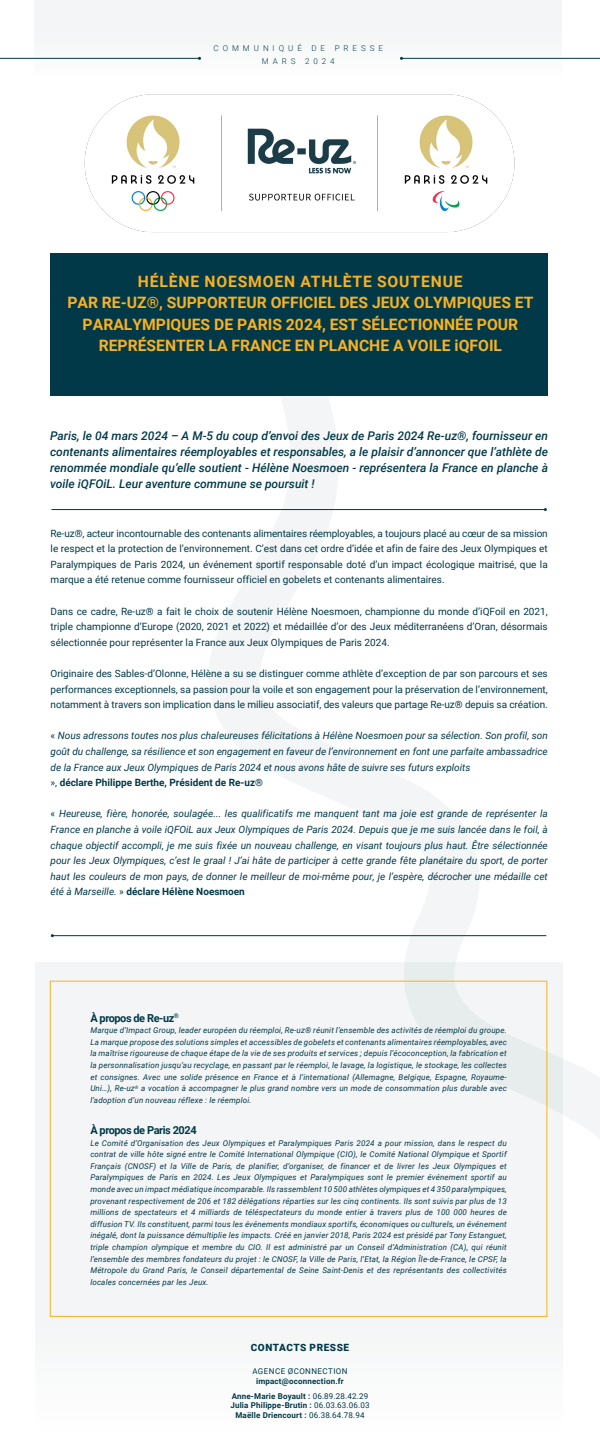
<style>
.page{position:relative;width:600px;height:1454px;background:#fff}
.page>*{position:absolute;margin:0;border:0;box-sizing:border-box;transform-origin:0 0}
.t1{font:700 15.7px/21.6px "Roboto";color:#f9b122;text-align:center}
.t2{font:italic 500 12px/16px "Roboto";color:#013948;text-align:justify}
.t3{font:700 11px "Roboto";letter-spacing:-.04em;color:#013948}
.t4{font:10px/15.6px "Roboto";color:#013948;text-align:justify}
.t5{font:italic 10px/15.6px "Roboto";color:#013948}
.t6{font:900 10px "Roboto";letter-spacing:.055em;color:#013948}
.t7{font:italic 8px/11.6px "Roboto";letter-spacing:.02em;color:#013948;text-align:justify}
.t8{font:700 8px/15.2px "Roboto";letter-spacing:.02em;color:#013948;text-align:center}
.t9{font:300 8px/13.6px "Roboto";letter-spacing:.495em;color:#013948;text-align:center}
.t10{font:8px "Roboto";letter-spacing:.055em;color:#013948}
.s1{font-style:normal}
.s2{font-weight:700;font-style:normal}
.s3{font-weight:400}
</style>
<div class="page">
<div style="left:34px;top:0;width:528px;height:124px;background:#f7f8f9"></div>
<svg style="left:206px;top:396px;width:394px;height:743px"></svg>
<hr style="left:0;top:58px;width:200px;height:1px;background:#013948">
<hr style="left:402px;top:58px;width:198px;height:1px;background:#013948">
<div style="left:50px;top:253px;width:498px;height:143px;background:#013948"></div>
<hr style="left:51px;top:509px;width:494px;height:1px;background:#013948">
<hr style="left:52px;top:935px;width:494px;height:1px;background:#013948">
<div style="left:35px;top:962px;width:528px;height:492px;background:#f3f5f6"></div>
<img style="left:84px;top:94px;width:431px;height:139px">
<p class="t9" style="left:214px;top:41px;width:171px">COMMUNIQUÉ DE PRESSE<br>MARS 2024</p>
<h1 class="t1" style="left:67px;top:270px;width:468px">HÉLÈNE NOESMOEN ATHLÈTE SOUTENUE<br>PAR RE-UZ®, SUPPORTEUR OFFICIEL DES JEUX OLYMPIQUES ET PARALYMPIQUES DE PARIS 2024, EST SÉLECTIONNÉE POUR REPRÉSENTER LA FRANCE EN PLANCHE A VOILE iQFOIL</h1>
<p class="t2" style="left:50px;top:428px;width:499px">Paris, le 04 mars 2024 – A M-5 du coup d’envoi des Jeux de Paris 2024 Re-uz®, fournisseur en contenants alimentaires réemployables et responsables, a le plaisir d’annoncer que l’athlète de renommée mondiale qu’elle soutient - Hélène Noesmoen - représentera la France en planche à voile iQFOiL. Leur aventure commune se poursuit !</p>
<p class="t4" style="left:51px;top:525px;width:499px">Re-uz®, acteur incontournable des contenants alimentaires réemployables, a toujours placé au cœur de sa mission le respect et la protection de l’environnement. C’est dans cet ordre d’idée et afin de faire des Jeux Olympiques et Paralympiques de Paris 2024, un événement sportif responsable doté d’un impact écologique maitrisé, que la marque a été retenue comme fournisseur officiel en gobelets et contenants alimentaires.</p>
<p class="t4" style="left:51px;top:603px;width:499px">Dans ce cadre, Re-uz® a fait le choix de soutenir Hélène Noesmoen, championne du monde d’iQFoil en 2021, triple championne d’Europe (2020, 2021 et 2022) et médaillée d’or des Jeux méditerranéens d’Oran, désormais sélectionnée pour représenter la France aux Jeux Olympiques de Paris 2024.</p>
<p class="t4" style="left:51px;top:665px;width:499px">Originaire des Sables-d’Olonne, Hélène a su se distinguer comme athlète d’exception de par son parcours et ses performances exceptionnels, sa passion pour la voile et son engagement pour la préservation de l’environnement, notamment à travers son implication dans le milieu associatif, des valeurs que partage Re-uz® depuis sa création.</p>
<p class="t5" style="left:51px;top:728px;width:499px"><span class="s1">«</span> Nous adressons toutes nos plus chaleureuses félicitations à Hélène Noesmoen pour sa sélection. Son profil, son goût du challenge, sa résilience et son engagement en faveur de l’environnement en font une parfaite ambassadrice de la France aux Jeux Olympiques de Paris 2024 et nous avons hâte de suivre ses futurs exploits<br><span class="s1">»,</span> <span class="s2">déclare Philippe Berthe, Président de Re-uz®</span></p>
<p class="t5" style="left:51px;top:806px;width:499px;text-align:justify"><span class="s1">«</span> Heureuse, fière, honorée, soulagée... les qualificatifs me manquent tant ma joie est grande de représenter la France en planche à voile iQFOiL aux Jeux Olympiques de Paris 2024. Depuis que je me suis lancée dans le foil, à chaque objectif accompli, je me suis fixée un nouveau challenge, en visant toujours plus haut. Être sélectionnée pour les Jeux Olympiques, c’est le graal ! J’ai hâte de participer à cette grande fête planétaire du sport, de porter haut les couleurs de mon pays, de donner le meilleur de moi-même pour, je l’espère, décrocher une médaille cet été à Marseille. <span class="s1">»</span> <span class="s2">déclare Hélène Noesmoen</span></p>
<h3 class="t3" style="left:90px;top:1010px;width:90px">À propos de Re-uz<sup>®</sup></h3>
<p class="t7" style="left:90px;top:1024px;width:418px">Marque d’Impact Group, leader européen du réemploi, Re-uz® réunit l’ensemble des activités de réemploi du groupe.<br>La marque propose des solutions simples et accessibles de gobelets et contenants alimentaires réemployables, avec la maîtrise rigoureuse de chaque étape de la vie de ses produits et services ; depuis l’écoconception, la fabrication et la personnalisation jusqu’au recyclage, en passant par le réemploi, le lavage, la logistique, le stockage, les collectes et consignes. Avec une solide présence en France et à l’international (Allemagne, Belgique, Espagne, Royaume-Uni…), Re-uz<sup>®</sup> a vocation à accompagner le plus grand nombre vers un mode de consommation plus durable avec l’adoption d’un nouveau réflexe : le réemploi.</p>
<h3 class="t3" style="left:90px;top:1122px;width:108px">À propos de Paris 2024</h3>
<p class="t7" style="left:90px;top:1137px;width:418px">Le Comité d’Organisation des Jeux Olympiques et Paralympiques Paris 2024 a pour mission, dans le respect du contrat de ville hôte signé entre le Comité International Olympique (CIO), le Comité National Olympique et Sportif Français (CNOSF) et la Ville de Paris, de planifier, d’organiser, de financer et de livrer les Jeux Olympiques et Paralympiques de Paris en 2024. Les Jeux Olympiques et Paralympiques sont le premier événement sportif au monde avec un impact médiatique incomparable. Ils rassemblent 10 500 athlètes olympiques et 4 350 paralympiques, provenant respectivement de 206 et 182 délégations réparties sur les cinq continents. Ils sont suivis par plus de 13 millions de spectateurs et 4 milliards de téléspectateurs du monde entier à travers plus de 100 000 heures de diffusion TV. Ils constituent, parmi tous les événements mondiaux sportifs, économiques ou culturels, un événement inégalé, dont la puissance démultiplie les impacts. Créé en janvier 2018, Paris 2024 est présidé par Tony Estanguet, triple champion olympique et membre du CIO. Il est administré par un Conseil d’Administration (CA), qui réunit l’ensemble des membres fondateurs du projet : le CNOSF, la Ville de Paris, l’Etat, la Région Île-de-France, le CPSF, la Métropole du Grand Paris, le Conseil départemental de Seine Saint-Denis et des représentants des collectivités locales concernées par les Jeux.</p>
<p class="t6" style="left:251px;top:1340px;width:100px">CONTACTS PRESSE</p>
<p class="t10" style="left:252px;top:1366px;width:97px">AGENCE ØCONNECTION</p>
<p class="t8" style="left:232px;top:1373px;width:138px">impact@oconnection.fr<br>Anne-Marie Boyault : <span class="s3">06.89.28.42.29</span></p>
<p class="t8" style="left:230px;top:1400px;width:141px;line-height:9.6px">Julia Philippe-Brutin : <span class="s3">06.03.63.06.03<br></span>Maëlle Driencourt : <span class="s3">06.38.64.78.94</span></p>
</div>
